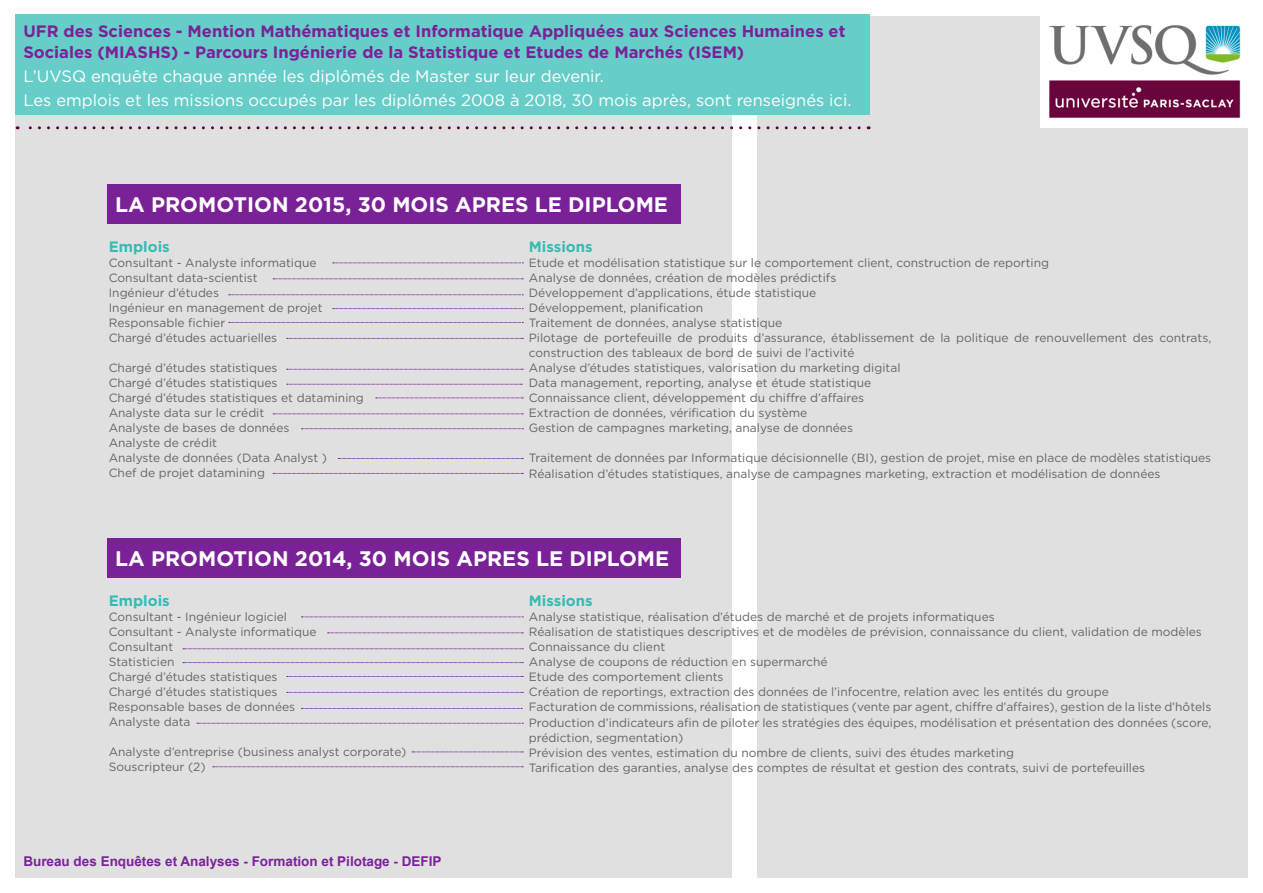
<style>
.page{position:relative;width:1263px;height:893px;background:#fff}
.page>*{position:absolute;margin:0;border:0;box-sizing:border-box;transform-origin:0 0}
.t1{font:700 21px "Gotham";color:#fff}
.t2{font:700 16.5px/21px "Gotham";color:#7b2198}
.t3{font:16.5px "Gotham";color:#fff}
.t4{font:700 15px "Gotham";color:#33bcb6}
.t5{font:700 13.5px "Arial";color:#7b2198}
.t6{font:12px/15px "Gotham";color:#646567}
</style>
<div class="page">
<div style="left:15px;top:16px;width:716px;height:861px;background:#e0e0e1"></div>
<div style="left:757px;top:16px;width:491px;height:861px;background:#e0e0e1"></div>
<img style="left:1041px;top:16px;width:207px;height:112px">
<div style="left:107px;top:184px;width:573px;height:39px;background:#7b2198"></div>
<svg style="left:333px;top:263px;width:190px;height:1px"></svg>
<svg style="left:287px;top:338px;width:236px;height:1px"></svg>
<svg style="left:301px;top:428px;width:222px;height:1px"></svg>
<svg style="left:333px;top:308px;width:190px;height:1px"></svg>
<svg style="left:229px;top:322px;width:294px;height:1px"></svg>
<svg style="left:338px;top:458px;width:185px;height:1px"></svg>
<svg style="left:287px;top:384px;width:235px;height:1px"></svg>
<svg style="left:273px;top:279px;width:250px;height:1px"></svg>
<svg style="left:229px;top:295px;width:294px;height:1px"></svg>
<svg style="left:273px;top:414px;width:250px;height:1px"></svg>
<svg style="left:376px;top:398px;width:147px;height:1px"></svg>
<svg style="left:273px;top:473px;width:250px;height:1px"></svg>
<svg style="left:287px;top:369px;width:236px;height:1px"></svg>
<div style="left:107px;top:538px;width:573px;height:39px;background:#7b2198"></div>
<svg style="left:301px;top:617px;width:222px;height:1px"></svg>
<svg style="left:287px;top:692px;width:236px;height:1px"></svg>
<svg style="left:183px;top:662px;width:340px;height:1px"></svg>
<svg style="left:287px;top:676px;width:236px;height:1px"></svg>
<svg style="left:301px;top:708px;width:221px;height:1px"></svg>
<svg style="left:328px;top:633px;width:195px;height:1px"></svg>
<svg style="left:183px;top:648px;width:340px;height:1px"></svg>
<svg style="left:213px;top:766px;width:310px;height:1px"></svg>
<svg style="left:412px;top:752px;width:111px;height:1px"></svg>
<svg style="left:197px;top:723px;width:326px;height:1px"></svg>
<div style="left:15px;top:15px;width:855px;height:100px;background:#66cdc8"></div>
<svg style="left:17px;top:126px;width:842px;height:3px"></svg>
<p class="t2" style="left:23px;top:21px;width:824px">UFR des Sciences - Mention Mathématiques et Informatique Appliquées aux Sciences Humaines et<br>Sociales (MIASHS) - Parcours Ingénierie de la Statistique et Etudes de Marchés (ISEM)</p>
<p class="t3" style="left:23px;top:66px;width:582px">L’UVSQ enquête chaque année les diplômés de Master sur leur devenir.</p>
<p class="t3" style="left:23px;top:90px;width:829px">Les emplois et les missions occupés par les diplômés 2008 à 2018, 30 mois après, sont renseignés ici.</p>
<p class="t1" style="left:115px;top:191px;width:554px">LA PROMOTION 2015, 30 MOIS APRES LE DIPLOME</p>
<p class="t4" style="left:109px;top:237px;width:62px">Emplois</p>
<p class="t6" style="left:109px;top:255px;width:209px">Consultant - Analyste informatique</p>
<p class="t6" style="left:109px;top:270px;width:150px">Consultant data-scientist</p>
<p class="t6" style="left:109px;top:285px;width:112px">Ingénieur d’études</p>
<p class="t6" style="left:109px;top:300px;width:215px">Ingénieur en management de projet</p>
<p class="t6" style="left:109px;top:315px;width:118px">Responsable fichier</p>
<p class="t6" style="left:109px;top:330px;width:170px">Chargé d’études actuarielles</p>
<p class="t6" style="left:109px;top:360px;width:170px">Chargé d’études statistiques</p>
<p class="t6" style="left:109px;top:375px;width:170px">Chargé d’études statistiques</p>
<p class="t6" style="left:109px;top:390px;width:257px">Chargé d’études statistiques et datamining</p>
<p class="t6" style="left:109px;top:405px;width:157px">Analyste data sur le crédit</p>
<p class="t6" style="left:109px;top:420px;width:182px">Analyste de bases de données</p>
<p class="t6" style="left:109px;top:435px;width:110px">Analyste de crédit</p>
<p class="t6" style="left:109px;top:450px;width:220px">Analyste de données (Data Analyst )</p>
<p class="t6" style="left:109px;top:465px;width:158px">Chef de projet datamining</p>
<p class="t4" style="left:529px;top:237px;width:65px">Missions</p>
<p class="t6" style="left:529px;top:255px;width:522px">Etude et modélisation statistique sur le comportement client, construction de reporting</p>
<p class="t6" style="left:529px;top:270px;width:309px">Analyse de données, création de modèles prédictifs</p>
<p class="t6" style="left:529px;top:285px;width:289px">Développement d’applications, étude statistique</p>
<p class="t6" style="left:529px;top:300px;width:176px">Développement, planification</p>
<p class="t6" style="left:529px;top:315px;width:255px">Traitement de données, analyse statistique</p>
<p class="t6" style="left:529px;top:330px;width:684px">Pilotage de portefeuille de produits d’assurance, établissement de la politique de renouvellement des contrats, construction des tableaux de bord de suivi de l’activité</p>
<p class="t6" style="left:529px;top:360px;width:373px">Analyse d’études statistiques, valorisation du marketing digital</p>
<p class="t6" style="left:529px;top:375px;width:344px">Data management, reporting, analyse et étude statistique</p>
<p class="t6" style="left:529px;top:390px;width:337px">Connaissance client, développement du chiffre d’affaires</p>
<p class="t6" style="left:529px;top:405px;width:280px">Extraction de données, vérification du système</p>
<p class="t6" style="left:529px;top:420px;width:326px">Gestion de campagnes marketing, analyse de données</p>
<p class="t6" style="left:529px;top:450px;width:684px">Traitement de données par Informatique décisionnelle (BI), gestion de projet, mise en place de modèles statistiques</p>
<p class="t6" style="left:529px;top:465px;width:633px">Réalisation d’études statistiques, analyse de campagnes marketing, extraction et modélisation de données</p>
<p class="t1" style="left:115px;top:545px;width:556px">LA PROMOTION 2014, 30 MOIS APRES LE DIPLOME</p>
<p class="t4" style="left:109px;top:591px;width:62px">Emplois</p>
<p class="t6" style="left:109px;top:609px;width:180px">Consultant - Ingénieur logiciel</p>
<p class="t6" style="left:109px;top:624px;width:209px">Consultant - Analyste informatique</p>
<p class="t6" style="left:109px;top:639px;width:66px">Consultant</p>
<p class="t6" style="left:109px;top:654px;width:67px">Statisticien</p>
<p class="t6" style="left:109px;top:669px;width:170px">Chargé d’études statistiques</p>
<p class="t6" style="left:109px;top:684px;width:170px">Chargé d’études statistiques</p>
<p class="t6" style="left:109px;top:699px;width:188px">Responsable bases de données</p>
<p class="t6" style="left:109px;top:714px;width:83px">Analyste data</p>
<p class="t6" style="left:109px;top:744px;width:299px">Analyste d’entreprise (business analyst corporate)</p>
<p class="t6" style="left:109px;top:759px;width:98px">Souscripteur (2)</p>
<p class="t4" style="left:529px;top:591px;width:65px">Missions</p>
<p class="t6" style="left:529px;top:609px;width:467px">Analyse statistique, réalisation d’études de marché et de projets informatiques</p>
<p class="t6" style="left:529px;top:624px;width:674px">Réalisation de statistiques descriptives et de modèles de prévision, connaissance du client, validation de modèles</p>
<p class="t6" style="left:529px;top:639px;width:138px">Connaissance du client</p>
<p class="t6" style="left:529px;top:654px;width:300px">Analyse de coupons de réduction en supermarché</p>
<p class="t6" style="left:529px;top:669px;width:196px">Etude des comportement clients</p>
<p class="t6" style="left:529px;top:684px;width:581px">Création de reportings, extraction des données de l’infocentre, relation avec les entités du groupe</p>
<p class="t6" style="left:529px;top:699px;width:684px">Facturation de commissions, réalisation de statistiques (vente par agent, chiffre d’affaires), gestion de la liste d’hôtels</p>
<p class="t6" style="left:529px;top:714px;width:684px">Production d’indicateurs afin de piloter les stratégies des équipes, modélisation et présentation des données (score, prédiction, segmentation)</p>
<p class="t6" style="left:529px;top:744px;width:487px">Prévision des ventes, estimation du nombre de clients, suivi des études marketing</p>
<p class="t6" style="left:529px;top:759px;width:618px">Tarification des garanties, analyse des comptes de résultat et gestion des contrats, suivi de portefeuilles</p>
<p class="t5" style="left:23px;top:852px;width:420px">Bureau des Enquêtes et Analyses - Formation et Pilotage - DEFIP</p>
</div>
